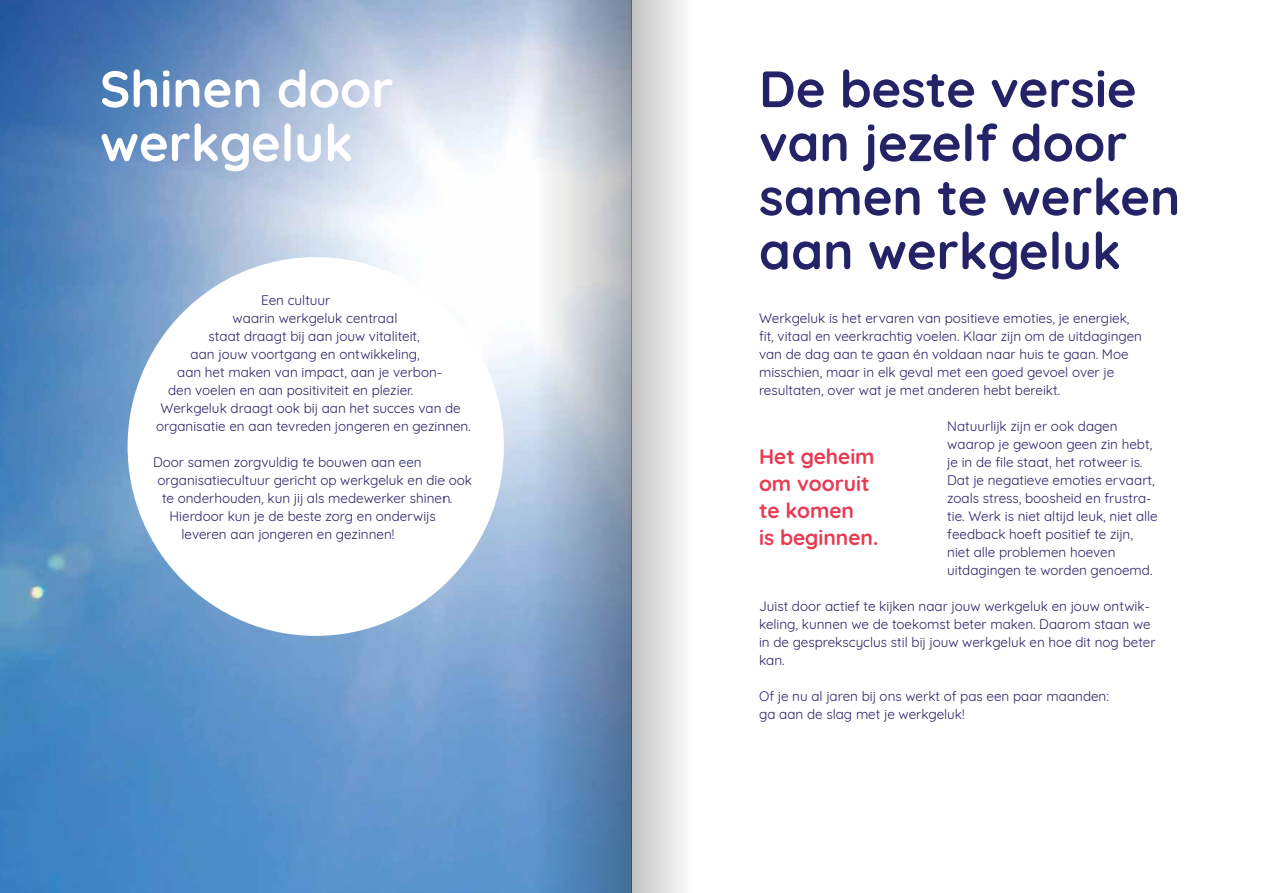
<style>
.page{position:relative;width:1263px;height:893px;background:#fff}
.page>*{position:absolute;margin:0;border:0;box-sizing:border-box;transform-origin:0 0}
.t1{font:700 51px/54px "Quicksand";color:#252367}
.t2{font:700 51px/54px "Quicksand";color:#fff}
.t3{font:700 21px/27px "Quicksand";color:#e83a53}
.t4{font:13.5px/18px "Quicksand";color:#252367}
</style>
<div class="page">
<img style="left:0;top:0;width:444px;height:893px">
<div style="left:128px;top:257px;width:376px;height:379px;background:#fff;border-radius:50%"></div>
<svg style="left:444px;top:0;width:187px;height:893px"></svg>
<div style="left:631px;top:0;width:84px;height:893px;background:linear-gradient(to right,#c6c6c6,#fff)"></div>
<h1 class="t2" style="left:100px;top:58px;width:295px">Shinen door werkgeluk</h1>
<p class="t4" style="left:261px;top:290px;width:71px">Een cultuur</p>
<p class="t4" style="left:233px;top:308px;width:166px">waarin werkgeluk centraal</p>
<p class="t4" style="left:209px;top:326px;width:213px">staat draagt bij aan jouw vitaliteit,</p>
<p class="t4" style="left:191px;top:344px;width:231px">aan jouw voortgang en ontwikkeling,</p>
<p class="t4" style="left:177px;top:362px;width:267px">aan het maken van impact, aan je verbon-</p>
<p class="t4" style="left:168px;top:380px;width:247px">den voelen en aan positiviteit en plezier.</p>
<p class="t4" style="left:161px;top:398px;width:302px">Werkgeluk draagt ook bij aan het succes van de</p>
<p class="t4" style="left:156px;top:416px;width:316px">organisatie en aan tevreden jongeren en gezinnen.</p>
<p class="t4" style="left:153px;top:452px;width:270px">Door samen zorgvuldig te bouwen aan een</p>
<p class="t4" style="left:158px;top:470px;width:316px">organisatiecultuur gericht op werkgeluk en die ook</p>
<p class="t4" style="left:162px;top:488px;width:292px">te onderhouden, kun jij als medewerker shinen.</p>
<p class="t4" style="left:170px;top:506px;width:268px">Hierdoor kun je de beste zorg en onderwijs</p>
<p class="t4" style="left:182px;top:524px;width:214px">leveren aan jongeren en gezinnen!</p>
<h1 class="t1" style="left:759px;top:58px;width:423px">De beste versie van jezelf door samen te werken aan werkgeluk</h1>
<p class="t4" style="left:759px;top:308px;width:384px">Werkgeluk is het ervaren van positieve emoties, je energiek, fit, vitaal en veerkrachtig voelen. Klaar zijn om de uitdagingen van de dag aan te gaan én voldaan naar huis te gaan. Moe misschien, maar in elk geval met een goed gevoel over je resultaten, over wat je met anderen hebt bereikt.</p>
<p class="t4" style="left:947px;top:416px;width:212px">Natuurlijk zijn er ook dagen waarop je gewoon geen zin hebt, je in de file staat, het rotweer is.<br>Dat je negatieve emoties ervaart, zoals stress, boosheid en frustra&shy;tie. Werk is niet altijd leuk, niet alle feedback hoeft positief te zijn, niet alle problemen hoeven uitdagingen te worden genoemd.</p>
<p class="t4" style="left:759px;top:596px;width:398px">Juist door actief te kijken naar jouw werkgeluk en jouw ontwik&shy;keling, kunnen we de toekomst beter maken. Daarom staan we in de gesprekscyclus stil bij jouw werkgeluk en hoe dit nog beter kan.</p>
<p class="t4" style="left:759px;top:686px;width:351px">Of je nu al jaren bij ons werkt of pas een paar maanden: ga aan de slag met je werkgeluk!</p>
<h2 class="t3" style="left:759px;top:442px;width:121px">Het geheim om vooruit te komen<br>is beginnen.</h2>
</div>
